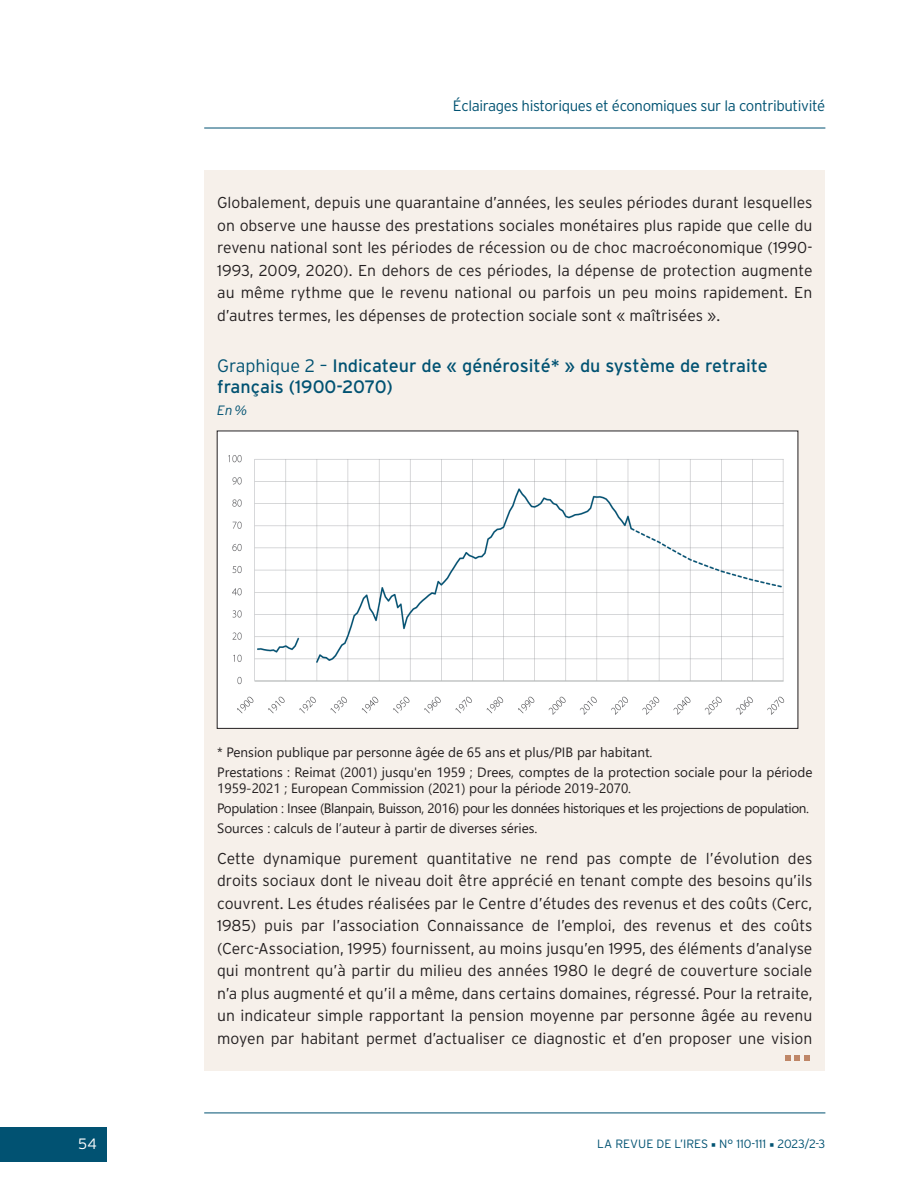
<style>
.page{position:relative;width:919px;height:1187px;background:#fff}
.page>*{position:absolute;margin:0;border:0;box-sizing:border-box;transform-origin:0 0}
.IMAGE{font:18px/21px "Interstate";color:#015272}
.ENCADRE{font:300 15.75px/22.5px "Interstate";color:#231f20;text-align:justify}
.t1{font:300 15px "Interstate";letter-spacing:-.025em;color:#015272}
.t2{font:300 15px "Interstate";color:#fff}
.SOURCES{font:13.5px/15.8px "Segoe UI";color:#231f20}
.SOURCES-2{font:13.5px "Segoe UI";letter-spacing:-.025em;color:#231f20}
.LIGNE_ITALIQUE_IMAGE{font:italic 300 13.5px "Interstate";color:#015272}
.t3{font:300 12px "Interstate";color:#015272}
.s1{font-weight:300}
.s2{font-family:"Minion Pro";font-weight:400}
</style>
<div class="page">
<div style="left:0;top:1127px;width:106px;height:34px;background:#015272"></div>
<hr style="left:204px;top:128px;width:621px;height:1px;background:#015272">
<hr style="left:204px;top:1112px;width:621px;height:1px;background:#015272">
<div style="left:204px;top:170px;width:621px;height:900px;background:#f6f0ea"></div>
<svg style="left:785px;top:1055px;width:24px;height:5px"></svg>
<img style="left:219px;top:433px;width:577px;height:293px">
<p class="t1" style="left:453px;top:97px;width:374px">Éclairages historiques et économiques sur la contributivité</p>
<p class="ENCADRE" style="left:217px;top:191px;width:596px">Globalement, depuis une quarantaine d’années, les seules périodes durant lesquelles on observe une hausse des prestations sociales monétaires plus rapide que celle du revenu national sont les périodes de récession ou de choc macroéconomique (1990- 1993, 2009, 2020). En dehors de ces périodes, la dépense de protection augmente au même rythme que le revenu national ou parfois un peu moins rapidement. En d’autres termes, les dépenses de protection sociale sont « maîtrisées ».</p>
<p class="IMAGE" style="left:217px;top:354px;width:552px"><span class="s1">Graphique 2 –</span> Indicateur de « générosité* » du système de retraite français (1900-2070)</p>
<p class="LIGNE_ITALIQUE_IMAGE" style="left:217px;top:403px;width:32px">En %</p>
<p class="SOURCES" style="left:217px;top:743px;width:437px">* Pension publique par personne âgée de 65 ans et plus/PIB par habitant.</p>
<p class="SOURCES" style="left:217px;top:763px;width:596px">Prestations : Reimat (2001) jusqu'en 1959 ; Drees, comptes de la protection sociale pour la période<br>1959-2021 ; European Commission (2021) pour la période 2019-2070.</p>
<p class="SOURCES-2" style="left:217px;top:795px;width:593px">Population : Insee (Blanpain, Buisson, 2016) pour les données historiques et les projections de population.</p>
<p class="SOURCES" style="left:217px;top:818px;width:322px">Sources : calculs de l’auteur à partir de diverses séries.</p>
<p class="ENCADRE" style="left:217px;top:846px;width:596px">Cette dynamique purement quantitative ne rend pas compte de l’évolution des droits sociaux dont le niveau doit être apprécié en tenant compte des besoins qu’ils couvrent. Les études réalisées par le Centre d’études des revenus et des coûts (Cerc, 1985) puis par l’association Connaissance de l’emploi, des revenus et des coûts (Cerc-Association, 1995) fournissent, au moins jusqu’en 1995, des éléments d’analyse qui montrent qu’à partir du milieu des années 1980 le degré de couverture sociale n’a plus augmenté et qu’il a même, dans certains domaines, régressé. Pour la retraite, un indicateur simple rapportant la pension moyenne par personne âgée au revenu moyen par habitant permet d’actualiser ce diagnostic et d’en proposer une vision</p>
<p class="t2" style="left:78px;top:1135px;width:20px">54</p>
<p class="t3" style="left:597px;top:1137px;width:229px">LA REVUE DE L’IRES <span class="s2">■</span> N° 110-111 <span class="s2">■</span> 2023/2-3</p>
</div>
